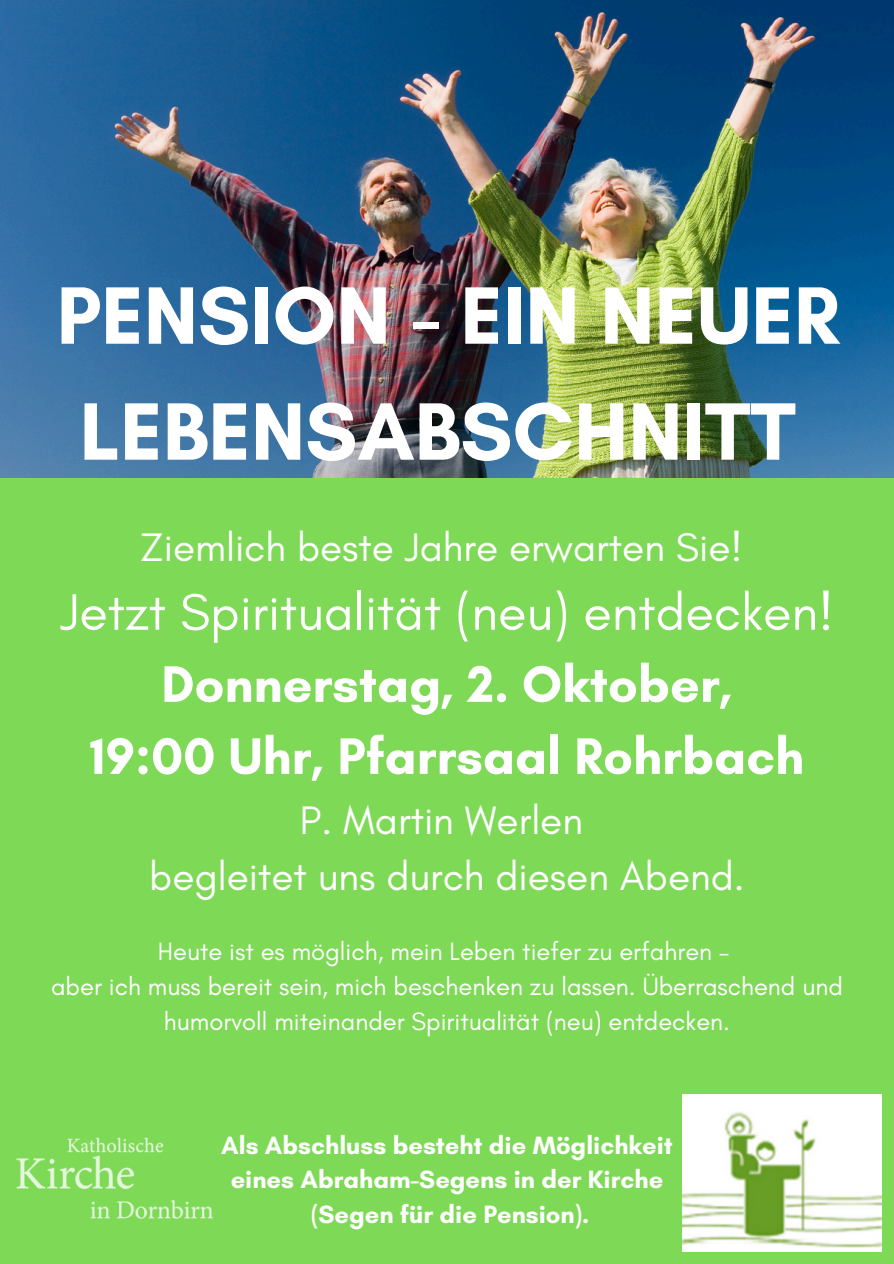
<style>
.page{position:relative;width:894px;height:1264px;background:#fff}
.page>*{position:absolute;margin:0;border:0;box-sizing:border-box;transform-origin:0 0}
.t1{font:700 82.8px/115.9px "Glacial Indifference";color:#fff}
.t2{font:700 52.2px/72px "Glacial Indifference";color:#fff;text-align:center}
.t3{font:52.2px "Glacial Indifference";color:#fff}
.t4{font:40.5px/56.2px "Glacial Indifference";color:#fff;text-align:center}
.t5{font:25.5px/35px "Glacial Indifference";color:#fff;text-align:center}
.t6{font:700 25.5px/35px "Glacial Indifference";color:#fff;text-align:center}
</style>
<div class="page">
<div style="left:0;top:6px;width:892px;height:1257px;background:#7ed957"></div>
<img style="left:16px;top:1137px;width:198px;height:82px">
<img style="left:0;top:0;width:893px;height:477px">
<img style="left:682px;top:1094px;width:198px;height:157px">
<h1 class="t1" style="left:57px;top:257px;width:784px">PENSION - EIN NEUER<br>LEBENSABSCHNITT</h1>
<h3 class="t4" style="left:140px;top:518px;width:604px">Ziemlich beste Jahre erwarten Sie!</h3>
<h2 class="t3" style="left:60px;top:580px;width:774px">Jetzt Spiritualität (neu) entdecken!</h2>
<h2 class="t2" style="left:90px;top:647px;width:715px">Donnerstag, 2. Oktober,<br>19:00 Uhr, Pfarrsaal Rohrbach</h2>
<h3 class="t4" style="left:149px;top:791px;width:597px">P. Martin Werlen<br>begleitet uns durch diesen Abend.</h3>
<p class="t5" style="left:51px;top:934px;width:793px">Heute ist es möglich, mein Leben tiefer zu erfahren –<br>aber ich muss bereit sein, mich beschenken zu lassen. Überraschend und humorvoll miteinander Spiritualität (neu) entdecken.</p>
<p class="t6" style="left:221px;top:1127px;width:453px">Als Abschluss besteht die Möglichkeit eines Abraham-Segens in der Kirche (Segen für die Pension).</p>
</div>
